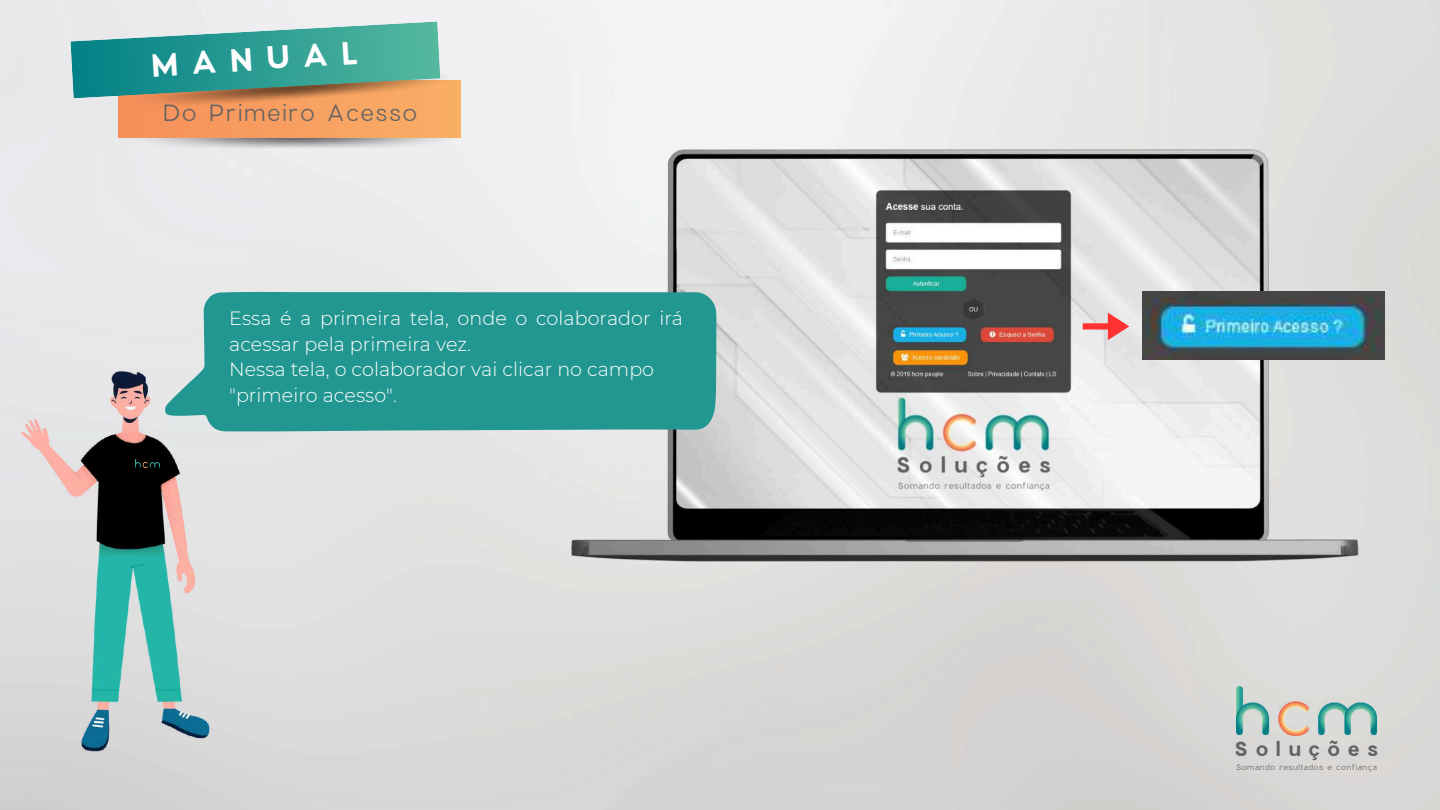
<style>
.page{position:relative;width:1440px;height:810px;background:#fff}
.page>*{position:absolute;margin:0;border:0;box-sizing:border-box;transform-origin:0 0}
.t1{font:700 31.7px "Charlevoix Pro";color:#fff}
.t2{font:23px "Charlevoix Pro";letter-spacing:.075em;color:#636363}
.t3{font:700 20.1px "Charlevoix Pro";letter-spacing:.39em;color:#636363}
.t4{font:300 19.2px/25.6px "Montserrat";color:#fff}
.t5{font:7.9px "Charlevoix Pro";letter-spacing:.075em;color:#636363}
</style>
<div class="page">
<img style="left:0;top:0;width:1440px;height:810px">
<img style="left:1237px;top:686px;width:139px;height:50px">
<img style="left:571px;top:149px;width:788px;height:412px">
<div style="left:165px;top:291px;width:551px;height:140px;background:#229690"></div>
<img style="left:0;top:350px;width:268px;height:422px">
<img style="left:136px;top:459px;width:23px;height:8px">
<img style="left:119px;top:137px;width:342px;height:12px">
<div style="left:119px;top:80px;width:342px;height:57px;background:linear-gradient(to right,#f68f5b,#f9af66)"></div>
<img style="left:119px;top:65px;width:342px;height:49px">
<svg style="left:70px;top:21px;width:370px;height:77px;background:#5aa497"></svg>
<img style="left:1143px;top:291px;width:241px;height:69px">
<svg style="left:1083px;top:313px;width:46px;height:27px"></svg>
<h1 class="t1" style="left:149px;top:46px;width:210px;rotate:-4deg">MANUAL</h1>
<p class="t2" style="left:162px;top:98px;width:256px">Do Primeiro Acesso</p>
<p class="t4" style="left:229px;top:306px;width:455px">Essa é a primeira tela, onde o colaborador irá acessar pela primeira vez.<br>Nessa tela, o colaborador vai clicar no campo "primeiro acesso".</p>
<p class="t3" style="left:1234px;top:736px;width:145px">Soluções</p>
<p class="t5" style="left:1236px;top:762px;width:142px">Somando resultados e confiança</p>
</div>
